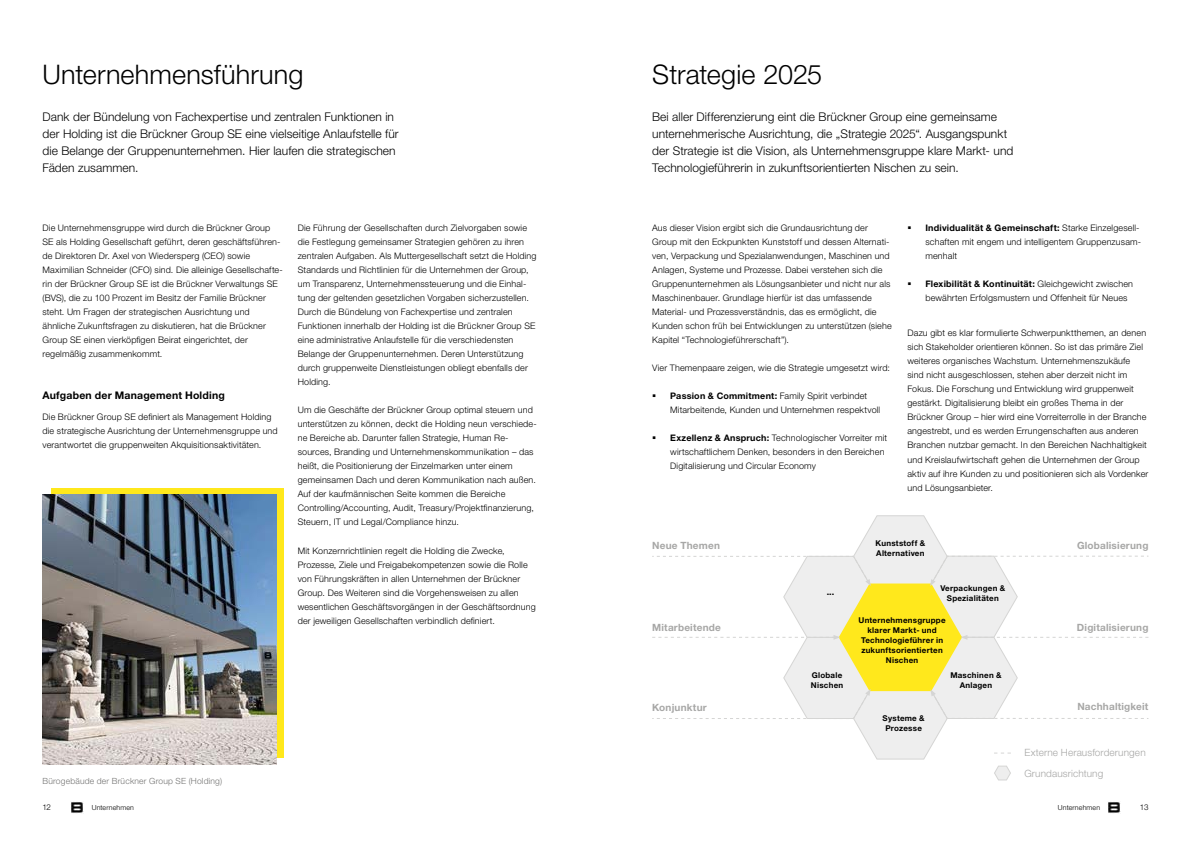
<style>
.page{position:relative;width:1191px;height:842px;background:#fff}
.page>*{position:absolute;margin:0;border:0;box-sizing:border-box;transform-origin:0 0}
.t1{font:300 27px "Helvetica Neue LT Std";letter-spacing:.005em;color:#000}
.t2{font:300 12px/17px "Helvetica Neue LT Std";letter-spacing:.005em;color:#000}
.t3{font:700 10.5px "Helvetica Neue LT Std";letter-spacing:.02em;color:#000}
.t4{font:700 10px "Helvetica Neue LT Std";letter-spacing:.02em;color:#a7a7a6}
.t5{font:300 10px/21px "Helvetica Neue LT Std";letter-spacing:.01em;color:#a7a7a6}
.t6{font:300 9px/14px "Helvetica Neue LT Std";letter-spacing:.015em;color:#000}
.t7{font:700 9px "Helvetica Neue LT Std";color:#000}
.t8{font:300 8.5px "Helvetica Neue LT Std";letter-spacing:.025em;color:#747473}
.t9{font:700 8px/10px "Helvetica Neue LT Std";letter-spacing:.03em;color:#000;text-align:center}
.t10{font:300 8px "Helvetica Neue LT Std";color:#000}
.t11{font:300 7px "Helvetica Neue LT Std";letter-spacing:.02em;color:#000}
.s1{font-weight:700}
</style>
<div class="page">
<svg style="left:652px;top:515px;width:497px;height:266px"></svg>
<svg style="left:51px;top:488px;width:232px;height:269px;background:#eada2f"></svg>
<img style="left:43px;top:495px;width:233px;height:269px">
<svg style="left:1108px;top:802px;width:12px;height:11px"></svg>
<svg style="left:71px;top:802px;width:12px;height:11px"></svg>
<h1 class="t1" style="left:43px;top:58px;width:262px">Unternehmensführung</h1>
<h2 class="t2" style="left:43px;top:108px;width:358px">Dank der Bündelung von Fachexpertise und zentralen Funktionen in der Holding ist die Brückner Group SE eine vielseitige Anlaufstelle für die Belange der Gruppenunternehmen. Hier laufen die strategischen Fäden zusammen.</h2>
<p class="t6" style="left:43px;top:221px;width:242px">Die Unternehmensgruppe wird durch die Brückner Group SE als Holding Gesellschaft geführt, deren geschäftsführen&shy;de Direktoren Dr. Axel von Wiedersperg (CEO) sowie Maximilian Schneider (CFO) sind. Die alleinige Gesellschafte&shy;rin der Brückner Group SE ist die Brückner Verwaltungs SE (BVS), die zu 100 Prozent im Besitz der Familie Brückner steht. Um Fragen der strategischen Ausrichtung und ähnliche Zukunftsfragen zu diskutieren, hat die Brückner Group SE einen vierköpfigen Beirat eingerichtet, der regelmäßig zusammenkommt.</p>
<p class="t3" style="left:43px;top:389px;width:184px">Aufgaben der Management Holding</p>
<p class="t6" style="left:43px;top:410px;width:237px">Die Brückner Group SE definiert als Management Holding die strategische Ausrichtung der Unternehmensgruppe und verantwortet die gruppenweiten Akquisitionsaktivitäten.</p>
<p class="t6" style="left:298px;top:221px;width:240px">Die Führung der Gesellschaften durch Zielvorgaben sowie die Festlegung gemeinsamer Strategien gehören zu ihren zentralen Aufgaben. Als Muttergesellschaft setzt die Holding Standards und Richtlinien für die Unternehmen der Group, um Transparenz, Unternehmenssteuerung und die Einhal&shy;tung der geltenden gesetzlichen Vorgaben sicherzustellen.<br>Durch die Bündelung von Fachexpertise und zentralen Funktionen innerhalb der Holding ist die Brückner Group SE eine administrative Anlaufstelle für die verschiedensten Belange der Gruppenunternehmen. Deren Unterstützung durch gruppenweite Dienstleistungen obliegt ebenfalls der Holding.</p>
<p class="t6" style="left:298px;top:403px;width:240px">Um die Geschäfte der Brückner Group optimal steuern und unterstützen zu können, deckt die Holding neun verschiede&shy;ne Bereiche ab. Darunter fallen Strategie, Human Re&shy;sources, Branding und Unternehmenskommunikation – das heißt, die Positionierung der Einzelmarken unter einem gemeinsamen Dach und deren Kommunikation nach außen.<br>Auf der kaufmännischen Seite kommen die Bereiche Controlling/Accounting, Audit, Treasury/Projektfinanzierung, Steuern, IT und Legal/Compliance hinzu.</p>
<p class="t6" style="left:298px;top:543px;width:239px">Mit Konzernrichtlinien regelt die Holding die Zwecke, Prozesse, Ziele und Freigabekompetenzen sowie die Rolle von Führungskräften in allen Unternehmen der Brückner Group. Des Weiteren sind die Vorgehensweisen zu allen wesentlichen Geschäftsvorgängen in der Geschäftsordnung der jeweiligen Gesellschaften verbindlich definiert.</p>
<p class="t8" style="left:43px;top:776px;width:181px">Bürogebäude der Brückner Group SE (Holding)</p>
<h1 class="t1" style="left:652px;top:58px;width:171px">Strategie 2025</h1>
<p class="t2" style="left:652px;top:108px;width:363px">Bei aller Differenzierung eint die Brückner Group eine gemeinsame unternehmerische Ausrichtung, die „Strategie 2025“. Ausgangspunkt der Strategie ist die Vision, als Unternehmensgruppe klare Markt- und Technologieführerin in zukunftsorientierten Nischen zu sein.</p>
<p class="t6" style="left:652px;top:221px;width:241px">Aus dieser Vision ergibt sich die Grundausrichtung der Group mit den Eckpunkten Kunststoff und dessen Alternati&shy;ven, Verpackung und Spezialanwendungen, Maschinen und Anlagen, Systeme und Prozesse. Dabei verstehen sich die Gruppenunternehmen als Lösungsanbieter und nicht nur als Maschinenbauer. Grundlage hierfür ist das umfassende Material- und Prozessverständnis, das es ermöglicht, die Kunden schon früh bei Entwicklungen zu unterstützen (siehe Kapitel “Technologieführerschaft”).</p>
<p class="t6" style="left:652px;top:361px;width:239px">Vier Themenpaare zeigen, wie die Strategie umgesetzt wird:</p>
<p class="t6" style="left:670px;top:389px;width:211px"><span class="s1">Passion &amp; Commitment:</span> Family Spirit verbindet<br>Mitarbeitende, Kunden und Unternehmen respektvoll</p>
<p class="t6" style="left:670px;top:431px;width:218px"><span class="s1">Exzellenz &amp; Anspruch:</span> Technologischer Vorreiter mit wirtschaftlichem Denken, besonders in den Bereichen<br>Digitalisierung und Circular Economy</p>
<p class="t6" style="left:925px;top:221px;width:217px"><span class="s1">Individualität &amp; Gemeinschaft:</span> Starke Einzelgesell&shy;schaften mit engem und intelligentem Gruppenzusam&shy;menhalt</p>
<p class="t6" style="left:925px;top:277px;width:209px"><span class="s1">Flexibilität &amp; Kontinuität:</span> Gleichgewicht zwischen bewährten Erfolgsmustern und Offenheit für Neues</p>
<p class="t6" style="left:907px;top:326px;width:242px">Dazu gibt es klar formulierte Schwerpunktthemen, an denen sich Stakeholder orientieren können. So ist das primäre Ziel weiteres organisches Wachstum. Unternehmenszukäufe sind nicht ausgeschlossen, stehen aber derzeit nicht im Fokus. Die Forschung und Entwicklung wird gruppenweit gestärkt. Digitalisierung bleibt ein großes Thema in der Brückner Group – hier wird eine Vorreiterrolle in der Branche angestrebt, und es werden Errungenschaften aus anderen Branchen nutzbar gemacht. In den Bereichen Nachhaltigkeit und Kreislaufwirtschaft gehen die Unternehmen der Group aktiv auf ihre Kunden zu und positionieren sich als Vordenker und Lösungsanbieter.</p>
<p class="t9" style="left:875px;top:538px;width:51px;text-align:left">Kunststoff &amp;<br>Alternativen</p>
<p class="t4" style="left:652px;top:539px;width:69px">Neue Themen</p>
<p class="t4" style="left:1077px;top:540px;width:73px">Globalisierung</p>
<p class="t7" style="left:826px;top:586px;width:9px">...</p>
<p class="t9" style="left:940px;top:583px;width:66px">Verpackungen &amp;<br>Spezialitäten</p>
<p class="t9" style="left:858px;top:615px;width:89px">Unternehmensgruppe klarer Markt- und<br>Technologieführer in zukunftsorientierten<br>Nischen</p>
<p class="t4" style="left:652px;top:621px;width:70px">Mitarbeitende</p>
<p class="t4" style="left:1077px;top:621px;width:73px">Digitalisierung</p>
<p class="t9" style="left:811px;top:670px;width:34px;text-align:left">Globale<br>Nischen</p>
<p class="t9" style="left:950px;top:670px;width:53px">Maschinen &amp;<br>Anlagen</p>
<p class="t4" style="left:652px;top:701px;width:56px">Konjunktur</p>
<p class="t4" style="left:1077px;top:700px;width:73px">Nachhaltigkeit</p>
<p class="t5" style="left:1024px;top:742px;width:123px">Externe Herausforderungen<br>Grundausrichtung</p>
<p class="t9" style="left:882px;top:713px;width:44px">Systeme &amp;<br>Prozesse</p>
<p class="t10" style="left:43px;top:802px;width:10px">12</p>
<p class="t11" style="left:92px;top:803px;width:44px">Unternehmen</p>
<p class="t11" style="left:1058px;top:803px;width:44px">Unternehmen</p>
<p class="t10" style="left:1140px;top:802px;width:10px">13</p>
</div>
